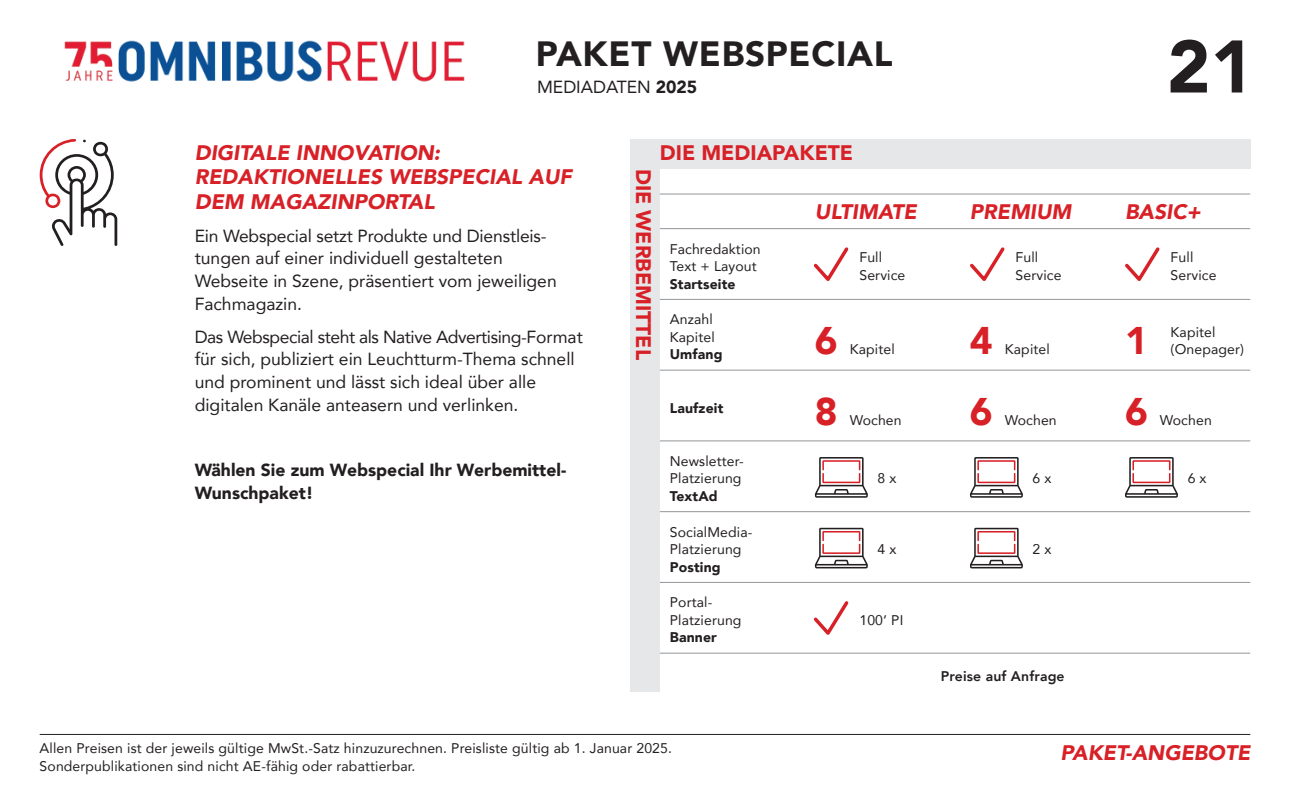
<style>
.page{position:relative;width:1290px;height:794px;background:#fff}
.page>*{position:absolute;margin:0;border:0;box-sizing:border-box;transform-origin:0 0}
.t1{font:900 73.5px "Avenir";color:#231f20}
.t2{font:900 38.5px "Avenir";color:#d82027}
.t3{font:900 35px "Avenir";letter-spacing:.02em;color:#231f20}
.t4{font:italic 900 21px/24.5px "Avenir";color:#d82027}
.t5{font:900 21px "Avenir";color:#d82027}
.t6{font:17.5px/22.8px "Avenir";color:#231f20}
.t7{font:900 17.5px/22.8px "Avenir";color:#231f20}
.t8{font:14px/17.5px "Avenir";letter-spacing:.01em;color:#231f20}
.t9{font:800 14px "Avenir";letter-spacing:.01em;color:#231f20}
.t10{font:900 14px "Avenir";letter-spacing:.01em;color:#231f20}
.s1{font-weight:900}
</style>
<div class="page">
<hr style="left:40px;top:734px;width:1210px;height:1px;background:#231f20">
<img style="left:64px;top:40px;width:401px;height:42px">
<svg style="left:40px;top:139px;width:77px;height:107px"></svg>
<div style="left:630px;top:139px;width:620px;height:30px;background:#e6e7e9"></div>
<div style="left:630px;top:140px;width:30px;height:552px;background:#e6e7e9"></div>
<hr style="left:660px;top:194px;width:590px;height:1px;background:#939598">
<hr style="left:660px;top:228px;width:590px;height:1px;background:#939598">
<hr style="left:660px;top:299px;width:590px;height:1px;background:#939598">
<hr style="left:660px;top:370px;width:590px;height:1px;background:#939598">
<hr style="left:660px;top:440px;width:590px;height:1px;background:#939598">
<hr style="left:660px;top:511px;width:590px;height:1px;background:#939598">
<hr style="left:660px;top:582px;width:590px;height:1px;background:#939598">
<hr style="left:660px;top:653px;width:590px;height:1px;background:#939598">
<svg style="left:813px;top:247px;width:36px;height:34px"></svg>
<svg style="left:814px;top:601px;width:35px;height:34px"></svg>
<svg style="left:970px;top:247px;width:35px;height:34px"></svg>
<svg style="left:1125px;top:247px;width:35px;height:34px"></svg>
<svg style="left:815px;top:457px;width:53px;height:41px"></svg>
<svg style="left:815px;top:528px;width:53px;height:40px"></svg>
<svg style="left:970px;top:457px;width:53px;height:41px"></svg>
<svg style="left:970px;top:528px;width:53px;height:40px"></svg>
<svg style="left:1125px;top:457px;width:53px;height:41px"></svg>
<p class="t3" style="left:536px;top:24px;width:358px">PAKET WEBSPECIAL</p>
<p class="t6" style="left:537px;top:75px;width:162px">MEDIADATEN <span class="s1">2025</span></p>
<h1 class="t1" style="left:1167px;top:4px;width:89px">21</h1>
<p class="t4" style="left:195px;top:140px;width:379px">DIGITALE INNOVATION:<br>REDAKTIONELLES WEBSPECIAL AUF<br>DEM MAGAZINPORTAL</p>
<p class="t6" style="left:195px;top:224px;width:363px">Ein Webspecial setzt Produkte und Dienstleis&shy;tungen auf einer individuell gestalteten Webseite in Szene, präsentiert vom jeweiligen Fachmagazin.</p>
<p class="t6" style="left:195px;top:325px;width:390px">Das Webspecial steht als Native Advertising-Format für sich, publiziert ein Leuchtturm-Thema schnell und prominent und lässt sich ideal über alle digitalen Kanäle anteasern und verlinken.</p>
<p class="t7" style="left:195px;top:458px;width:373px">Wählen Sie zum Webspecial Ihr Werbemittel-<br>Wunschpaket!</p>
<p class="t5" style="left:662px;top:169px;width:192px;rotate:90deg">DIE WERBEMITTEL</p>
<p class="t5" style="left:660px;top:135px;width:195px">DIE MEDIAPAKETE</p>
<p class="t8" style="left:670px;top:239px;width:92px">Fachredaktion</p>
<p class="t8" style="left:670px;top:257px;width:89px">Text + Layout<br><span class="s1">Startseite</span></p>
<p class="t8" style="left:670px;top:310px;width:54px">Anzahl<br>Kapitel<br><span class="s1">Umfang</span></p>
<p class="t4" style="left:815px;top:200px;width:103px">ULTIMATE</p>
<p class="t4" style="left:970px;top:200px;width:103px">PREMIUM</p>
<p class="t4" style="left:1125px;top:200px;width:77px">BASIC+</p>
<p class="t8" style="left:859px;top:248px;width:24px">Full</p>
<p class="t8" style="left:859px;top:266px;width:47px">Service</p>
<p class="t2" style="left:815px;top:308px;width:24px">6</p>
<p class="t8" style="left:850px;top:340px;width:46px">Kapitel</p>
<p class="t8" style="left:1015px;top:248px;width:24px">Full</p>
<p class="t8" style="left:1015px;top:266px;width:47px">Service</p>
<p class="t2" style="left:970px;top:308px;width:24px">4</p>
<p class="t8" style="left:1005px;top:340px;width:46px">Kapitel</p>
<p class="t2" style="left:1125px;top:308px;width:24px">1</p>
<p class="t8" style="left:1170px;top:248px;width:24px">Full</p>
<p class="t8" style="left:1170px;top:266px;width:47px">Service</p>
<p class="t8" style="left:1170px;top:322px;width:46px">Kapitel</p>
<p class="t8" style="left:1170px;top:340px;width:75px">(Onepager)</p>
<p class="t10" style="left:670px;top:396px;width:55px">Laufzeit</p>
<p class="t8" style="left:670px;top:452px;width:76px">Newsletter-<br>Platzierung<br><span class="s1">TextAd</span></p>
<p class="t8" style="left:670px;top:522px;width:84px">SocialMedia-</p>
<p class="t8" style="left:670px;top:540px;width:73px">Platzierung<br><span class="s1">Posting</span></p>
<p class="t8" style="left:670px;top:593px;width:73px">Portal-<br>Platzierung<br><span class="s1">Banner</span></p>
<p class="t2" style="left:815px;top:378px;width:24px">8</p>
<p class="t8" style="left:850px;top:411px;width:53px">Wochen</p>
<p class="t8" style="left:877px;top:469px;width:20px">8 x</p>
<p class="t8" style="left:877px;top:540px;width:20px">4 x</p>
<p class="t8" style="left:859px;top:611px;width:45px">100‘ PI</p>
<p class="t2" style="left:970px;top:378px;width:24px">6</p>
<p class="t8" style="left:1005px;top:411px;width:53px">Wochen</p>
<p class="t8" style="left:1032px;top:469px;width:20px">6 x</p>
<p class="t8" style="left:1032px;top:540px;width:20px">2 x</p>
<p class="t9" style="left:941px;top:665px;width:125px">Preise auf Anfrage</p>
<p class="t2" style="left:1125px;top:378px;width:24px">6</p>
<p class="t8" style="left:1160px;top:411px;width:53px">Wochen</p>
<p class="t8" style="left:1187px;top:469px;width:20px">6 x</p>
<p class="t8" style="left:40px;top:739px;width:634px">Allen Preisen ist der jeweils gültige MwSt.-Satz hinzuzurechnen. Preisliste gültig ab 1. Januar 2025.</p>
<p class="t8" style="left:40px;top:757px;width:377px">Sonderpublikationen sind nicht AE-fähig oder rabattierbar.</p>
<p class="t4" style="left:1060px;top:740px;width:191px">PAKET-ANGEBOTE</p>
</div>
